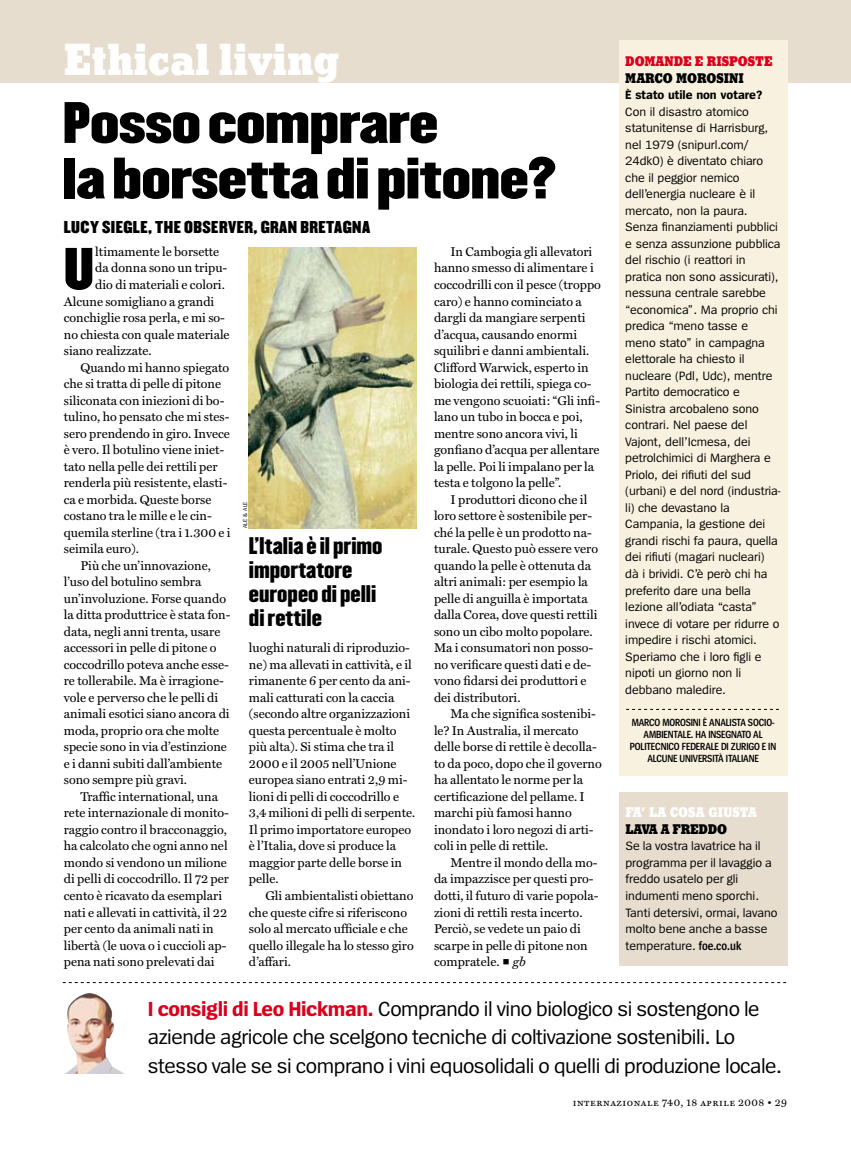
<style>
.page{position:relative;width:851px;height:1149px;background:#fff}
.page>*{position:absolute;margin:0;border:0;box-sizing:border-box;transform-origin:0 0}
.t1{font:51.3px "Champion HTF Middleweight";color:#000}
.t2{font:51px/55.5px "Champion HTF Middleweight";letter-spacing:-.01em;color:#000}
.t3{font:900 46.8px "Stymie";letter-spacing:-.005em;color:#fff}
.t4{font:21.3px/28.5px "Spiegel";letter-spacing:-.02em;color:#000}
.t5{font:21px/24px "Champion HTF Welterweight";color:#000}
.t6{font:15px "Champion HTF Middleweight";letter-spacing:.03em;color:#000}
.t7{font:800 13.5px "Stymie BT";letter-spacing:-.005em;color:#000}
.t8{font:800 13.5px "Stymie BT";letter-spacing:-.005em;color:#db001b}
.t9{font:800 13.5px "Stymie BT";color:#fff}
.t10{font:12.75px/16.5px "Miller Text";color:#000}
.t11{font:12.6px/16.5px "Spiegel";letter-spacing:-.005em;color:#000}
.t12{font:700 12.6px "Spiegel";letter-spacing:-.005em;color:#000}
.t13{font:600 10.8px/12px "Spiegel Cd";letter-spacing:-.01em;color:#000;text-align:center}
.t14{font:10.5px "Miller Text Roman SC";letter-spacing:.05em;color:#000}
.t15{font:6px "Spiegel";letter-spacing:.025em;color:#000}
.s1{font-style:italic}
.s2{font-family:"Spiegel Cd";font-weight:600}
.s3{font-weight:700;color:#db001b}
</style>
<div class="page">
<div style="left:0;top:0;width:850px;height:82px;background:#e6ddce"></div>
<img style="left:105px;top:1001px;width:9px;height:61px">
<div style="left:619px;top:41px;width:168px;height:735px;background:#f9f1df"></div>
<div style="left:619px;top:792px;width:168px;height:173px;background:#e6ddce"></div>
<svg style="left:626px;top:708px;width:152px;height:1px"></svg>
<img style="left:249px;top:248px;width:168px;height:280px">
<h3 class="t3" style="left:64px;top:33px;width:277px">Ethical living</h3>
<h2 class="t2" style="left:63px;top:98px;width:494px">Posso comprare<br>la borsetta di pitone?</h2>
<h1 class="t1" style="left:64px;top:236px;width:32px">U</h1>
<p class="t10" style="left:95px;top:243px;width:125px">ltimamente le borsette</p>
<p class="t6" style="left:64px;top:217px;width:308px">LUCY SIEGLE, THE OBSERVER, GRAN BRETAGNA</p>
<p class="t10" style="left:434px;top:243px;width:168px;text-indent:17px">In Cambogia gli allevatori hanno smesso di alimentare i coccodrilli con il pesce (troppo caro) e hanno cominciato a dargli da mangiare serpenti d’acqua, causando enormi squilibri e danni ambientali.<br>Clifford Warwick, esperto in biologia dei rettili, spiega co&shy;me vengono scuoiati: “Gli infi&shy;lano un tubo in bocca e poi, mentre sono ancora vivi, li gonfiano d’acqua per allentare la pelle. Poi li impalano per la testa e tolgono la pelle”.</p>
<p class="t10" style="left:434px;top:491px;width:166px;text-indent:17px">I produttori dicono che il loro settore è sostenibile per&shy;ché la pelle è un prodotto na&shy;turale. Questo può essere vero quando la pelle è ottenuta da altri animali: per esempio la pelle di anguilla è importata dalla Corea, dove questi rettili sono un cibo molto popolare.<br>Ma i consumatori non posso&shy;no verificare questi dati e de&shy;vono fidarsi dei produttori e dei distributori.</p>
<p class="t10" style="left:434px;top:705px;width:169px;text-indent:17px">Ma che significa sostenibi&shy;le? In Australia, il mercato delle borse di rettile è decolla&shy;to da poco, dopo che il governo ha allentato le norme per la certificazione del pellame. I marchi più famosi hanno inondato i loro negozi di arti&shy;coli in pelle di rettile.</p>
<p class="t10" style="left:434px;top:854px;width:166px;text-indent:17px">Mentre il mondo della mo&shy;da impazzisce per questi pro&shy;dotti, il futuro di varie popola&shy;zioni di rettili resta incerto.<br>Perciò, se vedete un paio di scarpe in pelle di pitone non compratele. <span class="s1">gb</span></p>
<p class="t10" style="left:95px;top:260px;width:134px">da donna sono un tripu-</p>
<p class="t10" style="left:95px;top:276px;width:131px">dio di materiali e colori.</p>
<p class="t10" style="left:64px;top:293px;width:152px">Alcune somigliano a grandi</p>
<p class="t10" style="left:64px;top:309px;width:163px">conchiglie rosa perla, e mi so-</p>
<p class="t10" style="left:64px;top:326px;width:167px">no chiesta con quale materiale</p>
<p class="t10" style="left:64px;top:342px;width:89px">siano realizzate.</p>
<p class="t10" style="left:80px;top:359px;width:150px">Quando mi hanno spiegato</p>
<p class="t10" style="left:64px;top:375px;width:159px">che si tratta di pelle di pitone</p>
<p class="t10" style="left:64px;top:392px;width:162px">siliconata con iniezioni di bo-</p>
<p class="t10" style="left:64px;top:408px;width:167px">tulino, ho pensato che mi stes-</p>
<p class="t10" style="left:64px;top:425px;width:167px">sero prendendo in giro. Invece</p>
<p class="t10" style="left:64px;top:441px;width:162px">è vero. Il botulino viene iniet-</p>
<p class="t10" style="left:64px;top:458px;width:155px">tato nella pelle dei rettili per</p>
<p class="t10" style="left:64px;top:474px;width:165px">renderla più resistente, elasti-</p>
<p class="t10" style="left:64px;top:491px;width:149px">ca e morbida. Queste borse</p>
<p class="t10" style="left:64px;top:507px;width:149px">costano tra le mille e le cin-</p>
<p class="t10" style="left:64px;top:524px;width:168px">quemila sterline (tra i 1.300 e i</p>
<p class="t10" style="left:64px;top:540px;width:77px">seimila euro).</p>
<p class="t10" style="left:80px;top:557px;width:132px">Più che un’innovazione,</p>
<p class="t10" style="left:64px;top:573px;width:139px">l’uso del botulino sembra</p>
<p class="t10" style="left:64px;top:590px;width:164px">un’involuzione. Forse quando</p>
<p class="t10" style="left:64px;top:606px;width:168px">la ditta produttrice è stata fon-</p>
<p class="t10" style="left:64px;top:623px;width:158px">data, negli anni trenta, usare</p>
<p class="t10" style="left:64px;top:639px;width:154px">accessori in pelle di pitone o</p>
<p class="t10" style="left:64px;top:656px;width:166px">coccodrillo poteva anche esse-</p>
<p class="t10" style="left:64px;top:672px;width:161px">re tollerabile. Ma è irragione-</p>
<p class="t10" style="left:64px;top:689px;width:156px">vole e perverso che le pelli di</p>
<p class="t10" style="left:64px;top:705px;width:167px">animali esotici siano ancora di</p>
<p class="t10" style="left:64px;top:722px;width:157px">moda, proprio ora che molte</p>
<p class="t10" style="left:64px;top:738px;width:165px">specie sono in via d’estinzione</p>
<p class="t10" style="left:64px;top:755px;width:160px">e i danni subiti dall’ambiente</p>
<p class="t10" style="left:64px;top:771px;width:125px">sono sempre più gravi.</p>
<p class="t10" style="left:80px;top:788px;width:139px">Traffic international, una</p>
<p class="t10" style="left:64px;top:804px;width:167px">rete internazionale di monito-</p>
<p class="t10" style="left:64px;top:821px;width:165px">raggio contro il bracconaggio,</p>
<p class="t10" style="left:64px;top:837px;width:165px">ha calcolato che ogni anno nel</p>
<p class="t10" style="left:64px;top:854px;width:164px">mondo si vendono un milione</p>
<p class="t10" style="left:64px;top:870px;width:167px">di pelli di coccodrillo. Il 72 per</p>
<p class="t10" style="left:64px;top:887px;width:160px">cento è ricavato da esemplari</p>
<p class="t10" style="left:64px;top:903px;width:165px">nati e allevati in cattività, il 22</p>
<p class="t10" style="left:64px;top:920px;width:151px">per cento da animali nati in</p>
<p class="t10" style="left:64px;top:936px;width:164px">libertà (le uova o i cuccioli ap-</p>
<p class="t10" style="left:64px;top:953px;width:152px">pena nati sono prelevati dai</p>
<p class="t15" style="left:242px;top:528px;width:29px;rotate:-90deg">ALE &amp; ALE</p>
<h3 class="t5" style="left:249px;top:533px;width:135px">L’Italia è il primo importatore europeo di pelli di rettile</h3>
<p class="t10" style="left:249px;top:639px;width:168px">luoghi naturali di riproduzio&shy;ne) ma allevati in cattività, e il rimanente 6 per cento da ani&shy;mali catturati con la caccia (secondo altre organizzazioni questa percentuale è molto più alta). Si stima che tra il<br>2000 e il 2005 nell’Unione europea siano entrati 2,9 mi&shy;lioni di pelli di coccodrillo e<br>3,4 milioni di pelli di serpente.<br>Il primo importatore europeo è l’Italia, dove si produce la maggior parte delle borse in pelle.</p>
<p class="t10" style="left:249px;top:887px;width:166px;text-indent:17px">Gli ambientalisti obiettano che queste cifre si riferiscono solo al mercato ufficiale e che quello illegale ha lo stesso giro d’affari.</p>
<p class="t8" style="left:625px;top:53px;width:149px">DOMANDE E RISPOSTE</p>
<p class="t7" style="left:625px;top:69px;width:120px">MARCO MOROSINI</p>
<p class="t12" style="left:625px;top:89px;width:139px">È stato utile non votare?</p>
<p class="t11" style="left:625px;top:103px;width:157px">Con il disastro atomico statunitense di Harrisburg, nel 1979 (snipurl.com/<br>24dk0) è diventato chiaro che il peggior nemico dell’energia nucleare è il mercato, non la paura.<br>Senza finanziamenti pubblici e senza assunzione pubblica del rischio (i reattori in pratica non sono assicurati), nessuna centrale sarebbe “economica”. Ma proprio chi predica “meno tasse e meno stato” in campagna elettorale ha chiesto il nucleare (Pdl, Udc), mentre<br>Partito democratico e<br>Sinistra arcobaleno sono contrari. Nel paese del<br>Vajont, dell’Icmesa, dei petrolchimici di Marghera e<br>Priolo, dei rifiuti del sud (urbani) e del nord (industria&shy;li) che devastano la<br>Campania, la gestione dei grandi rischi fa paura, quella dei rifiuti (magari nucleari) dà i brividi. C’è però chi ha preferito dare una bella lezione all’odiata “casta” invece di votare per ridurre o impedire i rischi atomici.<br>Speriamo che i loro figli e nipoti un giorno non li debbano maledire.</p>
<p class="t13" style="left:630px;top:716px;width:148px">MARCO MOROSINI È ANALISTA SOCIO-<br>AMBIENTALE. HA INSEGNATO AL<br>POLITECNICO FEDERALE DI ZURIGO E IN<br>ALCUNE UNIVERSITÀ ITALIANE</p>
<p class="t9" style="left:625px;top:804px;width:133px">FA’ LA COSA GIUSTA</p>
<p class="t7" style="left:625px;top:820px;width:103px">LAVA A FREDDO</p>
<p class="t11" style="left:625px;top:838px;width:153px">Se la vostra lavatrice ha il programma per il lavaggio a freddo usatelo per gli indumenti meno sporchi.<br>Tanti detersivi, ormai, lavano molto bene anche a basse temperature. <span class="s2">foe.co.uk</span></p>
<h3 class="t4" style="left:148px;top:994px;width:635px"><span class="s3">I consigli di Leo Hickman.</span> Comprando il vino biologico si sostengono le aziende agricole che scelgono tecniche di coltivazione sostenibili. Lo stesso vale se si comprano i vini equosolidali o quelli di produzione locale.</h3>
<p class="t14" style="left:572px;top:1096px;width:216px">internazionale 740, 18 aprile 2008 • 29</p>
</div>
